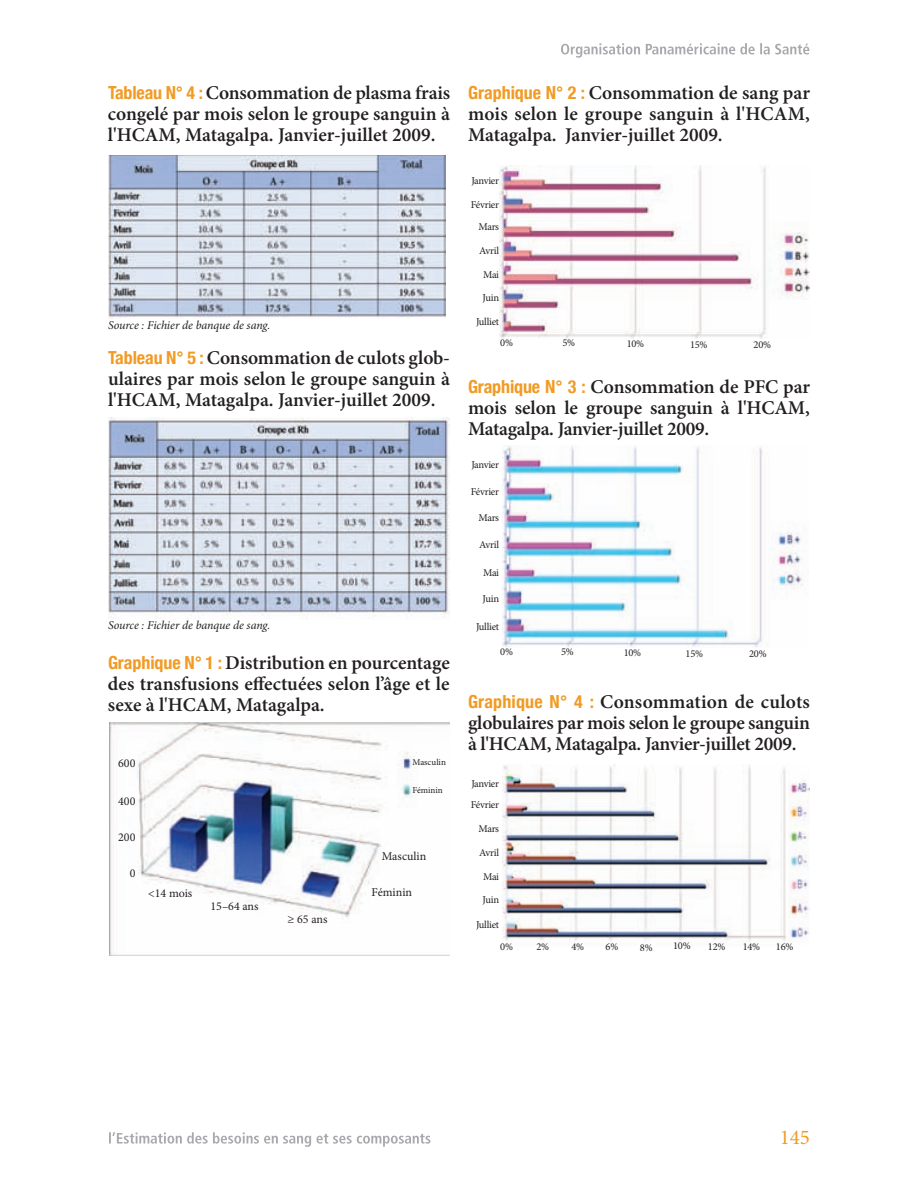
<style>
.page{position:relative;width:918px;height:1188px;background:#fff}
.page>*{position:absolute;margin:0;border:0;box-sizing:border-box;transform-origin:0 0}
.t1{font:21px "Minion Pro";color:#f19b24}
.t2{font:600 19.5px/21px "Minion Pro";letter-spacing:-.005em;color:#231f20;text-align:justify}
.t3{font:italic 12px "Minion Pro";letter-spacing:-.005em;color:#231f20}
.t4{font:12px "Minion Pro";color:#231f20}
.t5{font:10.5px/22.5px "Minion Pro";letter-spacing:-.025em;color:#231f20}
.t6{font:9px "Minion Pro";color:#231f20}
.s1{font-family:"Helvetica Neue";font-weight:700;font-stretch:condensed;font-size:18px;color:#f19b24}
</style>
<div class="page">
<svg style="left:561px;top:43px;width:96px;height:15px"></svg>
<svg style="left:109px;top:1132px;width:111px;height:12px"></svg>
<img style="left:108px;top:155px;width:338px;height:163px">
<img style="left:108px;top:418px;width:342px;height:201px">
<img style="left:110px;top:722px;width:340px;height:234px">
<img style="left:500px;top:165px;width:310px;height:173px">
<img style="left:502px;top:445px;width:304px;height:203px">
<img style="left:502px;top:764px;width:308px;height:178px">
<p class="t2" style="left:108px;top:84px;width:344px"><span class="s1">Tableau N° 4 :</span> Consommation de plasma frais congelé par mois selon le groupe sanguin à l'HCAM, Matagalpa. Janvier-juillet 2009.</p>
<p class="t3" style="left:108px;top:320px;width:164px">Source : Fichier de banque de sang.</p>
<p class="t2" style="left:108px;top:349px;width:343px"><span class="s1">Tableau N° 5 :</span> Consommation de culots glob&shy;ulaires par mois selon le groupe sanguin à l'HCAM, Matagalpa. Janvier-juillet 2009.</p>
<p class="t3" style="left:108px;top:620px;width:164px">Source : Fichier de banque de sang.</p>
<p class="t2" style="left:108px;top:654px;width:343px"><span class="s1">Graphique N° 1 :</span> Distribution en pourcentage des transfusions effectuées selon l’âge et le sexe à l'HCAM, Matagalpa.</p>
<p class="t4" style="left:118px;top:759px;width:19px">600</p>
<p class="t4" style="left:118px;top:796px;width:19px">400</p>
<p class="t4" style="left:118px;top:832px;width:19px">200</p>
<p class="t4" style="left:130px;top:868px;width:7px">0</p>
<p class="t4" style="left:148px;top:889px;width:46px">&lt;14 mois</p>
<p class="t4" style="left:210px;top:902px;width:50px">15–64 ans</p>
<p class="t4" style="left:288px;top:915px;width:41px">≥ 65 ans</p>
<p class="t6" style="left:412px;top:759px;width:35px">Masculin</p>
<p class="t6" style="left:412px;top:786px;width:32px">Féminin</p>
<p class="t4" style="left:382px;top:852px;width:46px">Masculin</p>
<p class="t4" style="left:372px;top:887px;width:42px">Féminin</p>
<p class="t2" style="left:468px;top:84px;width:344px"><span class="s1">Graphique N° 2 :</span> Consommation de sang par mois selon le groupe sanguin à l'HCAM, Matagalpa. Janvier-juillet 2009.</p>
<p class="t5" style="left:471px;top:170px;width:29px">Janvier</p>
<p class="t5" style="left:471px;top:194px;width:30px;text-align:right">Février<br>Mars</p>
<p class="t5" style="left:479px;top:241px;width:21px">Avril</p>
<p class="t5" style="left:483px;top:265px;width:18px">Mai<br>Juin</p>
<p class="t5" style="left:476px;top:311px;width:25px">Julliet</p>
<p class="t5" style="left:500px;top:332px;width:14px">0%</p>
<p class="t5" style="left:563px;top:332px;width:14px">5%</p>
<p class="t5" style="left:627px;top:334px;width:19px">10%</p>
<p class="t5" style="left:690px;top:334px;width:19px">15%</p>
<p class="t5" style="left:754px;top:334px;width:19px">20%</p>
<p class="t2" style="left:468px;top:378px;width:344px"><span class="s1">Graphique N° 3 :</span> Consommation de PFC par mois selon le groupe sanguin à l'HCAM, Matagalpa. Janvier-juillet 2009.</p>
<p class="t5" style="left:471px;top:455px;width:29px">Janvier</p>
<p class="t5" style="left:471px;top:481px;width:30px">Février</p>
<p class="t5" style="left:479px;top:507px;width:22px">Mars</p>
<p class="t5" style="left:479px;top:534px;width:21px">Avril</p>
<p class="t5" style="left:483px;top:562px;width:17px">Mai</p>
<p class="t5" style="left:483px;top:588px;width:18px">Juin</p>
<p class="t5" style="left:476px;top:616px;width:25px">Julliet</p>
<p class="t5" style="left:500px;top:642px;width:14px">0%</p>
<p class="t5" style="left:561px;top:642px;width:14px">5%</p>
<p class="t5" style="left:624px;top:643px;width:19px">10%</p>
<p class="t5" style="left:686px;top:643px;width:19px">15%</p>
<p class="t5" style="left:749px;top:643px;width:19px">20%</p>
<p class="t2" style="left:468px;top:693px;width:344px"><span class="s1">Graphique N° 4 :</span> Consommation de culots globulaires par mois selon le groupe sanguin à l'HCAM, Matagalpa. Janvier-juillet 2009.</p>
<p class="t5" style="left:471px;top:774px;width:30px;line-height:21px">Janvier<br>Février</p>
<p class="t5" style="left:479px;top:818px;width:22px">Mars</p>
<p class="t5" style="left:479px;top:842px;width:21px">Avril</p>
<p class="t5" style="left:483px;top:866px;width:18px">Mai<br>Juin</p>
<p class="t5" style="left:476px;top:914px;width:25px">Julliet</p>
<p class="t5" style="left:500px;top:936px;width:14px">0%</p>
<p class="t5" style="left:536px;top:937px;width:14px">2%</p>
<p class="t5" style="left:571px;top:936px;width:14px">4%</p>
<p class="t5" style="left:606px;top:937px;width:14px">6%</p>
<p class="t5" style="left:640px;top:937px;width:14px">8%</p>
<p class="t5" style="left:673px;top:936px;width:19px">10%</p>
<p class="t5" style="left:708px;top:937px;width:19px">12%</p>
<p class="t5" style="left:743px;top:937px;width:19px">14%</p>
<p class="t5" style="left:776px;top:937px;width:19px">16%</p>
<p class="t1" style="left:780px;top:1130px;width:32px">145</p>
</div>
